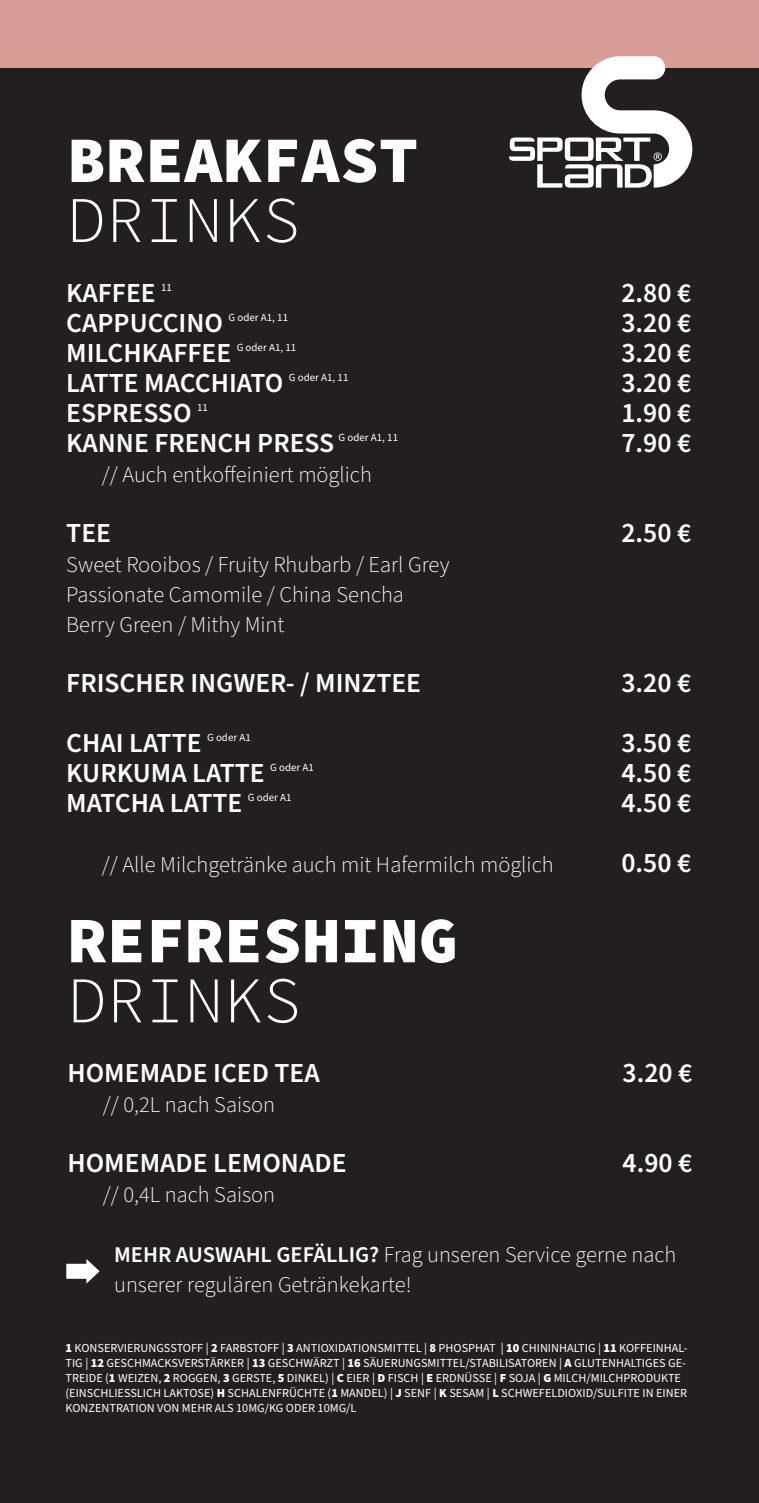
<style>
.page{position:relative;width:759px;height:1503px;background:#fff}
.page>*{position:absolute;margin:0;border:0;box-sizing:border-box;transform-origin:0 0}
.t1{font:900 65px "Source Code Pro";color:#fff}
.t2{font:300 65px "Source Code Pro";color:#fff}
.fließtext_klein{font:600 27.5px "Source Sans Pro";color:#fff}
.fließtext_klein-2{font:300 22.5px/30px "Source Sans Pro";color:#fff}
.zutaten{font:12.25px/14.8px "Source Sans Pro";color:#fff}
.fließtext_klein-3{font:11px "Source Sans Pro";color:#fff}
.s1{font-weight:600}
.s2{font-weight:900}
</style>
<div class="page">
<div style="left:0;top:0;width:758px;height:1502px;background:#231f20"></div>
<div style="left:0;top:0;width:758px;height:67px;background:#d79c96"></div>
<svg style="left:508px;top:56px;width:184px;height:132px"></svg>
<div style="left:66px;top:1263px;width:23px;height:15px;background:#fff"></div>
<svg style="left:86px;top:1259px;width:14px;height:24px"></svg>
<p class="t1" style="left:67px;top:118px;width:353px">BREAKFAST</p>
<p class="t2" style="left:67px;top:181px;width:235px">DRINKS</p>
<p class="fließtext_klein" style="left:66px;top:274px;width:91px">KAFFEE</p>
<p class="fließtext_klein-3" style="left:161px;top:280px;width:12px">11</p>
<p class="fließtext_klein" style="left:621px;top:274px;width:71px">2.80 €</p>
<p class="fließtext_klein" style="left:66px;top:304px;width:158px">CAPPUCCINO</p>
<p class="fließtext_klein-3" style="left:228px;top:310px;width:61px">G oder A1, 11</p>
<p class="fließtext_klein" style="left:621px;top:304px;width:71px">3.20 €</p>
<p class="fließtext_klein" style="left:66px;top:334px;width:166px">MILCHKAFFEE</p>
<p class="fließtext_klein-3" style="left:236px;top:340px;width:61px">G oder A1, 11</p>
<p class="fließtext_klein" style="left:621px;top:334px;width:71px">3.20 €</p>
<p class="fließtext_klein" style="left:66px;top:364px;width:218px">LATTE MACCHIATO</p>
<p class="fließtext_klein-3" style="left:289px;top:370px;width:61px">G oder A1, 11</p>
<p class="fließtext_klein" style="left:621px;top:364px;width:71px">3.20 €</p>
<p class="fließtext_klein" style="left:66px;top:394px;width:127px">ESPRESSO</p>
<p class="fließtext_klein-3" style="left:197px;top:400px;width:12px">11</p>
<p class="fließtext_klein" style="left:621px;top:394px;width:71px">1.90 €</p>
<p class="fließtext_klein" style="left:66px;top:424px;width:269px">KANNE FRENCH PRESS</p>
<p class="fließtext_klein-3" style="left:338px;top:430px;width:61px">G oder A1, 11</p>
<p class="fließtext_klein" style="left:621px;top:424px;width:71px">7.90 €</p>
<p class="fließtext_klein-2" style="left:102px;top:460px;width:271px">// Auch entkoffeiniert möglich</p>
<p class="fließtext_klein" style="left:66px;top:514px;width:46px">TEE</p>
<p class="fließtext_klein" style="left:621px;top:514px;width:71px">2.50 €</p>
<p class="fließtext_klein-2" style="left:66px;top:550px;width:384px">Sweet Rooibos / Fruity Rhubarb / Earl Grey</p>
<p class="fließtext_klein-2" style="left:66px;top:580px;width:339px">Passionate Camomile / China Sencha</p>
<p class="fließtext_klein-2" style="left:66px;top:610px;width:220px">Berry Green / Mithy Mint</p>
<p class="fließtext_klein" style="left:66px;top:664px;width:356px">FRISCHER INGWER- / MINZTEE</p>
<p class="fließtext_klein" style="left:621px;top:664px;width:71px">3.20 €</p>
<p class="fließtext_klein" style="left:66px;top:724px;width:137px">CHAI LATTE</p>
<p class="fließtext_klein-3" style="left:207px;top:730px;width:45px">G oder A1</p>
<p class="fließtext_klein" style="left:621px;top:724px;width:71px">3.50 €</p>
<p class="fließtext_klein" style="left:66px;top:754px;width:200px">KURKUMA LATTE</p>
<p class="fließtext_klein-3" style="left:270px;top:760px;width:45px">G oder A1</p>
<p class="fließtext_klein" style="left:621px;top:754px;width:71px">4.50 €</p>
<p class="fließtext_klein" style="left:66px;top:784px;width:177px">MATCHA LATTE</p>
<p class="fließtext_klein-3" style="left:248px;top:790px;width:45px">G oder A1</p>
<p class="fließtext_klein" style="left:621px;top:784px;width:71px">4.50 €</p>
<p class="fließtext_klein-2" style="left:102px;top:850px;width:453px">// Alle Milchgetränke auch mit Hafermilch möglich</p>
<p class="fließtext_klein" style="left:621px;top:844px;width:71px">0.50 €</p>
<p class="t1" style="left:67px;top:898px;width:392px">REFRESHING</p>
<p class="t2" style="left:67px;top:961px;width:235px">DRINKS</p>
<p class="fließtext_klein" style="left:67px;top:1054px;width:254px">HOMEMADE ICED TEA</p>
<p class="fließtext_klein" style="left:622px;top:1054px;width:71px">3.20 €</p>
<p class="fließtext_klein-2" style="left:103px;top:1090px;width:174px">// 0,2L nach Saison</p>
<p class="fließtext_klein" style="left:67px;top:1144px;width:280px">HOMEMADE LEMONADE</p>
<p class="fließtext_klein" style="left:622px;top:1144px;width:71px">4.90 €</p>
<p class="fließtext_klein-2" style="left:103px;top:1180px;width:174px">// 0,4L nach Saison</p>
<p class="fließtext_klein-2" style="left:114px;top:1240px;width:563px"><span class="s1">MEHR AUSWAHL GEFÄLLIG?</span> Frag unseren Service gerne nach unserer regulären Getränkekarte!</p>
<p class="zutaten" style="left:65px;top:1341px;width:623px"><span class="s2">1</span> KONSERVIERUNGSSTOFF | <span class="s2">2</span> FARBSTOFF | <span class="s2">3</span> ANTIOXIDATIONSMITTEL | <span class="s2">8</span> PHOSPHAT | <span class="s2">10</span> CHININHALTIG | <span class="s2">11</span> KOFFEINHAL-TIG | <span class="s2">12</span> GESCHMACKSVERSTÄRKER | <span class="s2">13</span> GESCHWÄRZT | <span class="s2">16</span> SÄUERUNGSMITTEL/STABILISATOREN | <span class="s2">A</span> GLUTENHALTIGES GE-TREIDE (<span class="s2">1</span> WEIZEN, <span class="s2">2</span> ROGGEN, <span class="s2">3</span> GERSTE, <span class="s2">5</span> DINKEL) | <span class="s2">C</span> EIER | <span class="s2">D</span> FISCH | <span class="s2">E</span> ERDNÜSSE | <span class="s2">F</span> SOJA | <span class="s2">G</span> MILCH/MILCHPRODUKTE (EINSCHLIESSLICH LAKTOSE) <span class="s2">H</span> SCHALENFRÜCHTE (<span class="s2">1</span> MANDEL) | <span class="s2">J</span> SENF | <span class="s2">K</span> SESAM | <span class="s2">L</span> SCHWEFELDIOXID/SULFITE IN EINER KONZENTRATION VON MEHR ALS 10MG/KG ODER 10MG/L</p>
</div>
